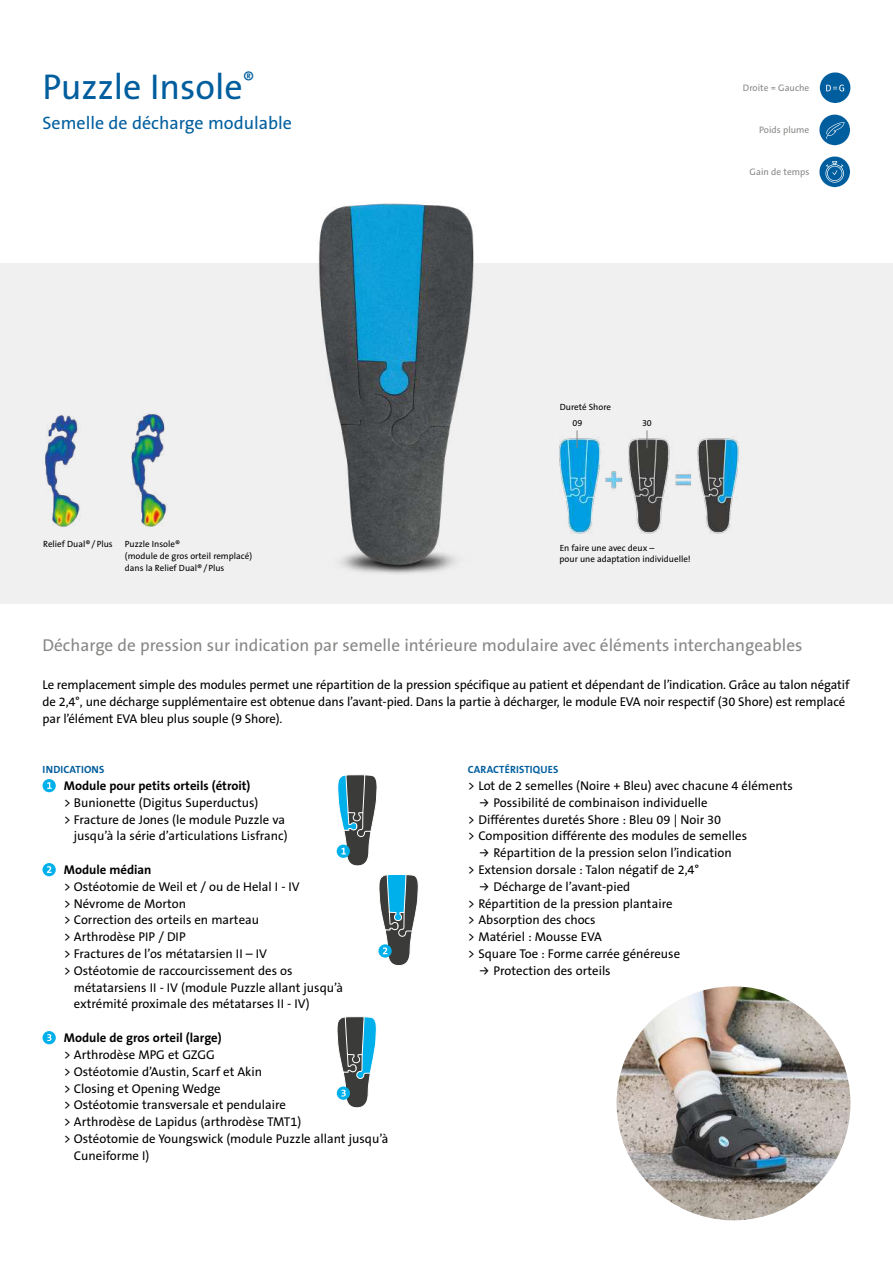
<style>
.page{position:relative;width:893px;height:1263px;background:#fff}
.page>*{position:absolute;margin:0;border:0;box-sizing:border-box;transform-origin:0 0}
.t1{font:36px "The Sans B Plus W5 Plain";color:#005e9e}
.t2{font:18px "The Sans B Plus W5 Plain";color:#005e9e}
.t3{font:17.25px "The Sans B Plus W5 Plain";color:#878786}
.t4{font:12.75px/16.8px "The Sans B Plus W5 Plain";color:#000}
.t5{font:700 12.75px "The Sans B Plus W7";color:#000}
.t6{font:700 10.5px "The Sans B Plus W7";letter-spacing:.015em;color:#005e9e}
.t7{font:9.45px "The Sans B Plus W5 Plain";color:#878786}
.t8{font:9px/12px "The Sans B Plus W5 Plain";color:#000}
.s1{font-family:"Fira Sans Condensed"}
</style>
<div class="page">
<div style="left:0;top:264px;width:893px;height:340px;background:#f0f0f0"></div>
<img style="left:617px;top:986px;width:233px;height:234px;border-radius:117px">
<img style="left:303px;top:203px;width:186px;height:371px">
<svg style="left:337px;top:774px;width:40px;height:92px"></svg>
<svg style="left:379px;top:874px;width:40px;height:92px"></svg>
<svg style="left:337px;top:1016px;width:40px;height:92px"></svg>
<img style="left:45px;top:415px;width:36px;height:112px">
<img style="left:131px;top:413px;width:36px;height:114px">
<img style="left:559px;top:435px;width:180px;height:99px">
<svg style="left:577px;top:430px;width:1px;height:18px"></svg>
<svg style="left:647px;top:430px;width:1px;height:18px"></svg>
<div style="left:43px;top:779px;width:13px;height:13px;background:#00b0eb;border-radius:50%"></div>
<svg style="left:47px;top:782px;width:5px;height:7px"></svg>
<div style="left:43px;top:863px;width:13px;height:13px;background:#00b0eb;border-radius:50%"></div>
<svg style="left:47px;top:866px;width:5px;height:7px"></svg>
<div style="left:43px;top:1031px;width:13px;height:13px;background:#00b0eb;border-radius:50%"></div>
<svg style="left:47px;top:1034px;width:5px;height:7px"></svg>
<svg style="left:820px;top:72px;width:30px;height:31px"></svg>
<div style="left:820px;top:72px;width:30px;height:31px;background:#005e9e;border-radius:50%"></div>
<svg style="left:826px;top:85px;width:18px;height:6px"></svg>
<svg style="left:819px;top:115px;width:31px;height:30px"></svg>
<div style="left:819px;top:115px;width:31px;height:30px;background:#005e9e;border-radius:50%"></div>
<svg style="left:826px;top:122px;width:18px;height:17px"></svg>
<div style="left:819px;top:156px;width:31px;height:31px;background:#005e9e;border-radius:50%"></div>
<svg style="left:825px;top:161px;width:19px;height:22px"></svg>
<h1 class="t1" style="left:43px;top:64px;width:214px">Puzzle Insole<sup>®</sup></h1>
<h2 class="t2" style="left:43px;top:111px;width:251px">Semelle de décharge modulable</h2>
<p class="t8" style="left:43px;top:538px;width:71px">Relief Dual®/Plus</p>
<p class="t8" style="left:125px;top:538px;width:129px">Puzzle Insole®<br>(module de gros orteil remplacé) dans la Relief Dual®/Plus</p>
<p class="t7" style="left:743px;top:82px;width:68px">Droite = Gauche</p>
<p class="t7" style="left:759px;top:124px;width:52px">Poids plume</p>
<p class="t7" style="left:750px;top:166px;width:61px">Gain de temps</p>
<p class="t8" style="left:572px;top:399px;width:40px;line-height:16.2px;text-indent:-13px">Dureté Shore<br>09</p>
<p class="t8" style="left:642px;top:417px;width:11px">30</p>
<p class="t8" style="left:560px;top:542px;width:133px;line-height:11.2px">En faire une avec deux –<br>pour une adaptation individuelle!</p>
<h3 class="t3" style="left:43px;top:634px;width:761px">Décharge de pression sur indication par semelle intérieure modulaire avec éléments interchangeables</h3>
<p class="t4" style="left:43px;top:676px;width:808px">Le remplacement simple des modules permet une répartition de la pression spécifique au patient et dépendant de l’indication. Grâce au talon négatif de 2,4°, une décharge supplémentaire est obtenue dans l’avant-pied. Dans la partie à décharger, le module EVA noir respectif (30 Shore) est remplacé par l’élément EVA bleu plus souple (9 Shore).</p>
<p class="t6" style="left:43px;top:763px;width:63px">INDICATIONS</p>
<p class="t5" style="left:64px;top:777px;width:188px">Module pour petits orteils (étroit)</p>
<p class="t4" style="left:64px;top:794px;width:196px">&gt; Bunionette (Digitus Superductus)</p>
<p class="t4" style="left:64px;top:811px;width:223px">&gt; Fracture de Jones (le module Puzzle va</p>
<p class="t4" style="left:74px;top:828px;width:215px">jusqu’à la série d’articulations Lisfranc)</p>
<p class="t5" style="left:64px;top:861px;width:89px">Module médian</p>
<p class="t4" style="left:64px;top:878px;width:238px">&gt; Ostéotomie de Weil et / ou de Helal I - IV</p>
<p class="t4" style="left:64px;top:895px;width:124px">&gt; Névrome de Morton</p>
<p class="t4" style="left:64px;top:912px;width:197px">&gt; Correction des orteils en marteau</p>
<p class="t4" style="left:64px;top:929px;width:124px">&gt; Arthrodèse PIP / DIP</p>
<p class="t4" style="left:64px;top:945px;width:205px">&gt; Fractures de l’os métatarsien II – IV</p>
<p class="t4" style="left:64px;top:962px;width:230px">&gt; Ostéotomie de raccourcissement des os</p>
<p class="t4" style="left:74px;top:979px;width:271px">métatarsiens II - IV (module Puzzle allant jusqu’à</p>
<p class="t4" style="left:74px;top:996px;width:237px">extrémité proximale des métatarses II - IV)</p>
<p class="t5" style="left:64px;top:1029px;width:159px">Module de gros orteil (large)</p>
<p class="t4" style="left:64px;top:1046px;width:153px">&gt; Arthrodèse MPG et GZGG</p>
<p class="t4" style="left:64px;top:1063px;width:200px">&gt; Ostéotomie d’Austin, Scarf et Akin</p>
<p class="t4" style="left:64px;top:1080px;width:158px">&gt; Closing et Opening Wedge</p>
<p class="t4" style="left:64px;top:1097px;width:224px">&gt; Ostéotomie transversale et pendulaire</p>
<p class="t4" style="left:64px;top:1113px;width:239px">&gt; Arthrodèse de Lapidus (arthrodèse TMT1)</p>
<p class="t4" style="left:64px;top:1130px;width:326px">&gt; Ostéotomie de Youngswick (module Puzzle allant jusqu’à</p>
<p class="t4" style="left:74px;top:1147px;width:77px">Cuneiforme I)</p>
<p class="t6" style="left:468px;top:763px;width:92px">CARACTÉRISTIQUES</p>
<p class="t4" style="left:468px;top:777px;width:327px">&gt; Lot de 2 semelles (Noire + Bleu) avec chacune 4 éléments</p>
<p class="t4" style="left:468px;top:794px;width:281px;text-indent:11px"><span class="s1">→</span> Possibilité de combinaison individuelle<br>&gt; Différentes duretés Shore : Bleu 09 | Noir 30<br>&gt; Composition différente des modules de semelles</p>
<p class="t4" style="left:468px;top:844px;width:265px;text-indent:11px"><span class="s1">→</span> Répartition de la pression selon l’indication &gt; Extension dorsale : Talon négatif de 2,4°</p>
<p class="t4" style="left:468px;top:878px;width:214px;text-indent:11px"><span class="s1">→</span> Décharge de l’avant-pied<br>&gt; Répartition de la pression plantaire &gt; Absorption des chocs<br>&gt; Matériel : Mousse EVA<br>&gt; Square Toe : Forme carrée généreuse</p>
<p class="t4" style="left:478px;top:962px;width:134px"><span class="s1">→</span> Protection des orteils</p>
</div>
